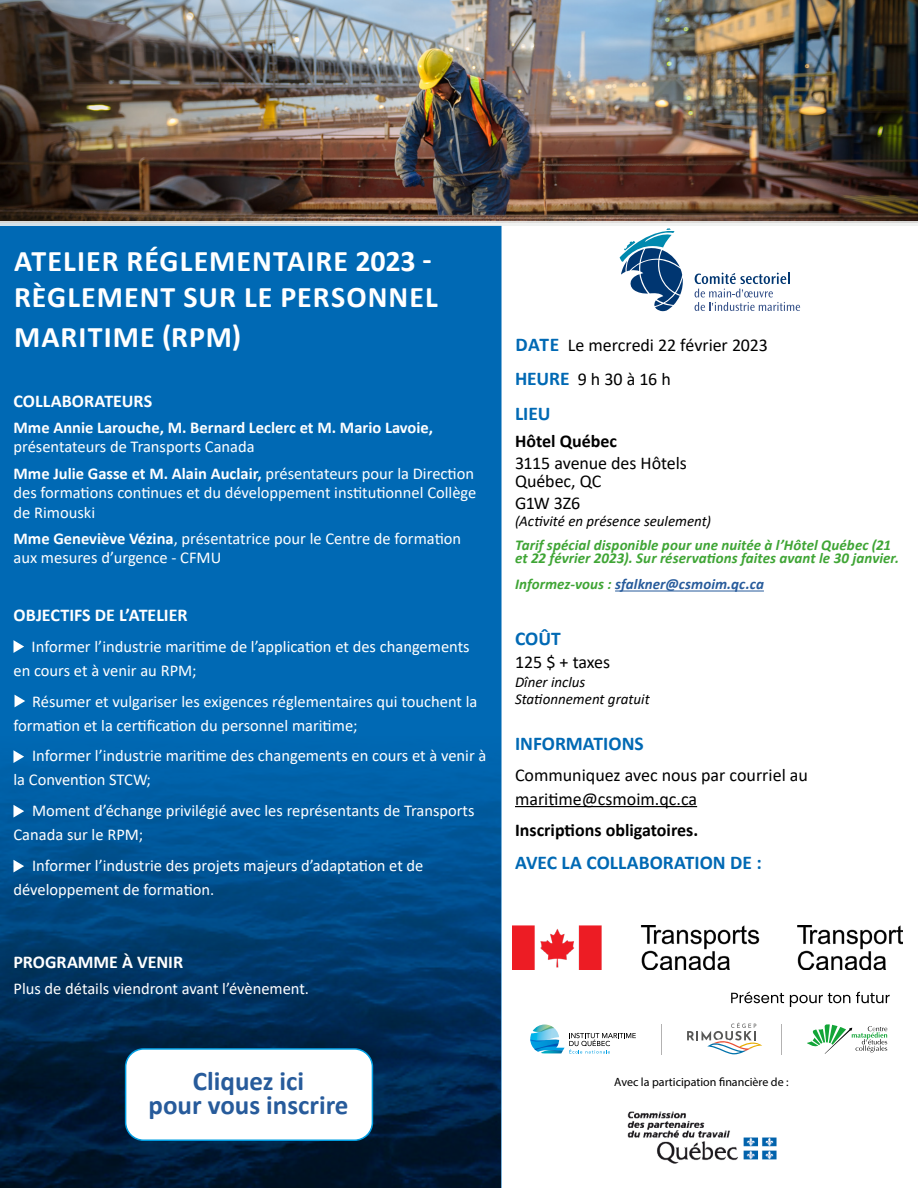
<style>
.page{position:relative;width:918px;height:1188px;background:#fff}
.page>*{position:absolute;margin:0;border:0;box-sizing:border-box;transform-origin:0 0}
.t1{font:700 30px/36px "Calibri";letter-spacing:.035em;color:#fff}
.t2{font:700 27px/24px "Calibri";color:#275b9b;text-align:center}
.t3{font:700 19.5px "Calibri";color:#0069b4}
.t4{font:18px/33.8px "Calibri";letter-spacing:-.005em;color:#000}
.t5{font:700 18px "Calibri";color:#fff}
.t6{font:700 18px "Calibri";color:#000}
.t7{font:16.5px/24px "Calibri";color:#fff}
.t8{font:700 16.5px "Calibri";color:#fff}
.t9{font:italic 700 15px/13.5px "Calibri";letter-spacing:.005em;color:#3fa535}
.t10{font:italic 15px/17.2px "Calibri";color:#000}
.t11{font:italic 700 15px "Calibri";letter-spacing:.005em;color:#275b9b}
.t12{font:12px "Myriad Pro";color:#000}
.s1{font-weight:700}
.s2{font-weight:700;font-size:19.5px;color:#0069b4}
.s3{color:#3fa535}
</style>
<div class="page">
<img style="left:0;top:0;width:918px;height:222px">
<svg style="left:0;top:226px;width:502px;height:962px;background:#005697"></svg>
<svg style="left:620px;top:228px;width:63px;height:83px"></svg>
<svg style="left:695px;top:272px;width:105px;height:39px"></svg>
<img style="left:627px;top:1111px;width:150px;height:53px">
<svg style="left:0;top:222px;width:918px;height:4px"></svg>
<svg style="left:14px;top:640px;width:10px;height:13px"></svg>
<hr style="left:615px;top:591px;width:149px;height:1px;background:#275b9b">
<hr style="left:515px;top:806px;width:182px;height:1px;background:#000">
<img style="left:513px;top:925px;width:390px;height:45px">
<div style="left:126px;top:1049px;width:246px;height:91px;background:#fff;border-radius:18px"></div>
<div style="left:125px;top:1048px;width:248px;height:93px;border:2px solid #009fe3;border-radius:18px"></div>
<svg style="left:15px;top:695px;width:10px;height:12px"></svg>
<svg style="left:13px;top:750px;width:11px;height:13px"></svg>
<svg style="left:687px;top:1023px;width:75px;height:31px"></svg>
<svg style="left:807px;top:1024px;width:80px;height:30px"></svg>
<hr style="left:781px;top:1024px;width:1px;height:30px;background:#b3b2b2">
<svg style="left:731px;top:991px;width:53px;height:12px"></svg>
<svg style="left:790px;top:993px;width:60px;height:14px"></svg>
<svg style="left:856px;top:992px;width:34px;height:11px"></svg>
<svg style="left:530px;top:1025px;width:106px;height:29px"></svg>
<hr style="left:661px;top:1024px;width:1px;height:30px;background:#b3b2b2">
<svg style="left:13px;top:860px;width:11px;height:13px"></svg>
<svg style="left:13px;top:805px;width:11px;height:13px"></svg>
<h1 class="t1" style="left:14px;top:243px;width:425px">ATELIER RÉGLEMENTAIRE 2023 -<br>RÈGLEMENT SUR LE PERSONNEL</h1>
<h1 class="t1" style="left:14px;top:318px;width:229px">MARITIME (RPM)</h1>
<p class="t5" style="left:14px;top:388px;width:140px">COLLABORATEURS</p>
<p class="t8" style="left:14px;top:416px;width:421px">Mme Annie Larouche, M. Bernard Leclerc et M. Mario Lavoie,</p>
<p class="t7" style="left:14px;top:433px;width:462px;line-height:26.2px">présentateurs de Transports Canada<br><span class="s1">Mme Julie Gasse et M. Alain Auclair,</span> présentateurs pour la Direction</p>
<p class="t7" style="left:14px;top:483px;width:465px;line-height:19.5px">des formations continues et du développement institutionnel Collège de Rimouski</p>
<p class="t7" style="left:14px;top:528px;width:449px;line-height:19.5px"><span class="s1">Mme Geneviève Vézina</span>, présentatrice pour le Centre de formation aux mesures d’urgence - CFMU</p>
<p class="t5" style="left:14px;top:602px;width:176px">OBJECTIFS DE L’ATELIER</p>
<p class="t7" style="left:13px;top:634px;width:458px;text-indent:18px">Informer l’industrie maritime de l’application et des changements en cours et à venir au RPM;</p>
<p class="t7" style="left:13px;top:689px;width:466px;text-indent:19px">Résumer et vulgariser les exigences réglementaires qui touchent la formation et la certification du personnel maritime;</p>
<p class="t7" style="left:13px;top:744px;width:474px;text-indent:19px">Informer l’industrie maritime des changements en cours et à venir à la Convention STCW;</p>
<p class="t7" style="left:13px;top:798px;width:463px;text-indent:19px">Moment d’échange privilégié avec les représentants de Transports<br>Canada sur le RPM;</p>
<p class="t7" style="left:13px;top:853px;width:411px;text-indent:19px">Informer l’industrie des projets majeurs d’adaptation et de développement de formation.</p>
<p class="t5" style="left:14px;top:949px;width:171px">PROGRAMME À VENIR</p>
<p class="t7" style="left:14px;top:976px;width:297px">Plus de détails viendront avant l’évènement.</p>
<p class="t4" style="left:515px;top:328px;width:254px"><span class="s2">DATE</span> Le mercredi 22 février 2023<br><span class="s2">HEURE</span> 9 h 30 à 16 h</p>
<p class="t3" style="left:515px;top:400px;width:37px">LIEU</p>
<p class="t6" style="left:515px;top:428px;width:103px">Hôtel Québec</p>
<p class="t4" style="left:515px;top:453px;width:173px;line-height:18.8px">3115 avenue des Hôtels<br>Québec, QC</p>
<p class="t4" style="left:515px;top:486px;width:67px">G1W 3Z6</p>
<p class="t10" style="left:515px;top:512px;width:198px">(Activité en présence seulement)</p>
<p class="t9" style="left:515px;top:537px;width:386px">Tarif spécial disponible pour une nuitée à l’Hôtel Québec (21 et 22 février 2023). Sur réservations faites avant le 30 janvier.</p>
<p class="t11" style="left:515px;top:574px;width:250px"><span class="s3">Informez-vous :</span> sfalkner@csmoim.qc.ca</p>
<p class="t3" style="left:515px;top:625px;width:47px">COÛT</p>
<p class="t4" style="left:515px;top:645px;width:97px">125 $ + taxes</p>
<p class="t10" style="left:515px;top:673px;width:136px">Dîner inclus<br>Stationnement gratuit</p>
<p class="t3" style="left:515px;top:730px;width:130px">INFORMATIONS</p>
<p class="t4" style="left:515px;top:762px;width:294px;line-height:24px">Communiquez avec nous par courriel au maritime@csmoim.qc.ca</p>
<p class="t6" style="left:515px;top:817px;width:185px">Inscriptions obligatoires.</p>
<p class="t3" style="left:515px;top:849px;width:248px">AVEC LA COLLABORATION DE :</p>
<h2 class="t2" style="left:149px;top:1069px;width:201px">Cliquez ici<br>pour vous inscrire</h2>
<p class="t12" style="left:614px;top:1074px;width:176px">Avec la participation financière de :</p>
</div>
